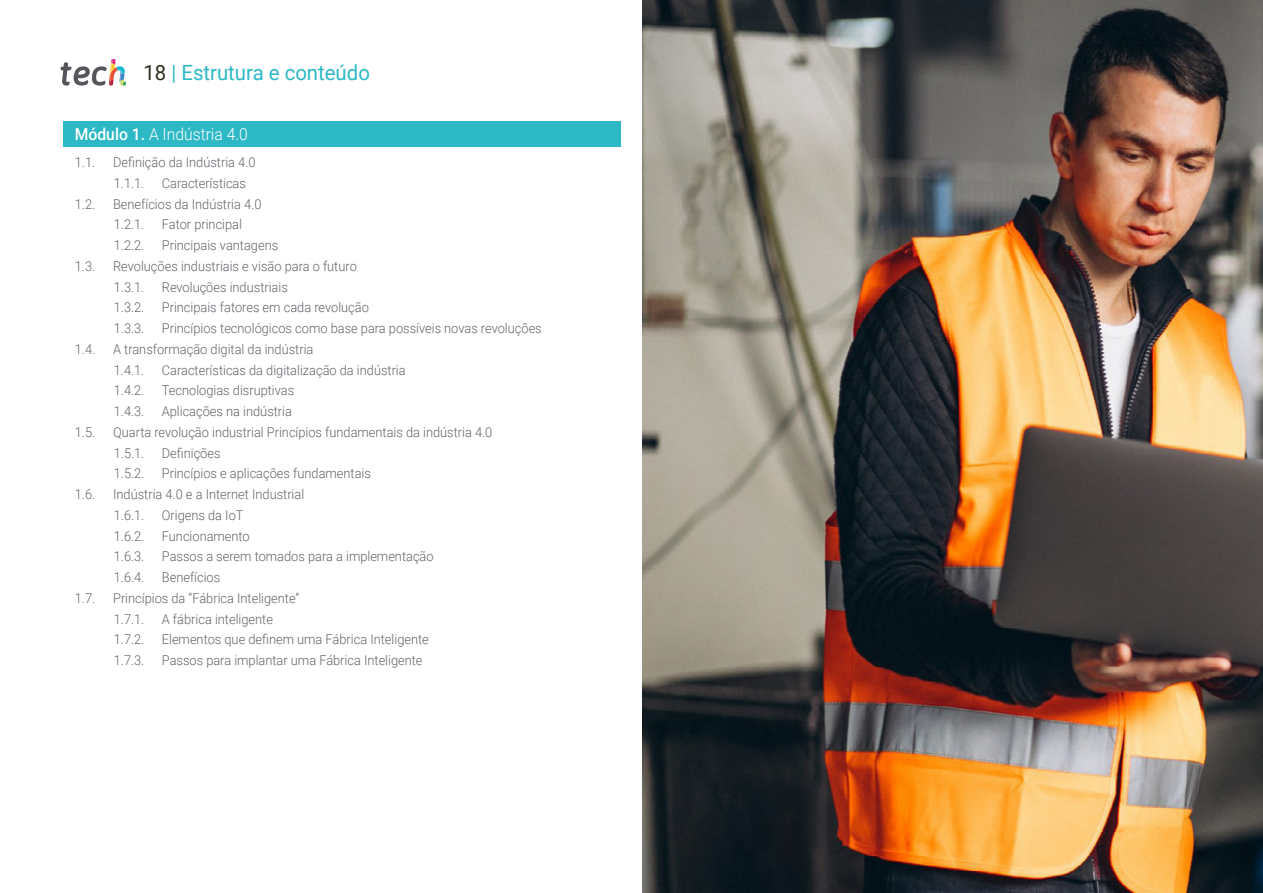
<style>
.page{position:relative;width:1263px;height:893px;background:#fff}
.page>*{position:absolute;margin:0;border:0;box-sizing:border-box;transform-origin:0 0}
.t1{font:21px "Roboto";color:#2db8c5}
.t2{font:300 16.5px "Roboto";color:#fff;scale:.95 1}
.t3{font:300 13.5px/20.7px "Roboto";color:#61646a;scale:.95 1}
.s1{color:#312e20}
.s2{font-weight:500}
</style>
<div class="page">
<div style="left:64px;top:121px;width:557px;height:25px;background:#2db8c5"></div>
<svg style="left:61px;top:59px;width:65px;height:27px"></svg>
<img style="left:642px;top:0;width:621px;height:893px">
<h1 class="t1" style="left:144px;top:57px;width:228px"><span class="s1">18</span> | Estrutura e conteúdo</h1>
<p class="t2" style="left:75px;top:123px;width:184px"><span class="s2">Módulo 1.</span> A Indústria 4.0</p>
<p class="t3" style="left:75px;top:151px;width:23px">1.1.</p>
<p class="t3" style="left:113px;top:151px;width:151px">Definição da Indústria 4.0<br>1.1.1.</p>
<p class="t3" style="left:162px;top:172px;width:90px">Características</p>
<p class="t3" style="left:75px;top:193px;width:23px">1.2.</p>
<p class="t3" style="left:113px;top:193px;width:158px">Benefícios da Indústria 4.0<br>1.2.1.</p>
<p class="t3" style="left:162px;top:214px;width:86px">Fator principal</p>
<p class="t3" style="left:114px;top:234px;width:34px">1.2.2.</p>
<p class="t3" style="left:162px;top:234px;width:124px">Principais vantagens</p>
<p class="t3" style="left:75px;top:255px;width:23px">1.3.</p>
<p class="t3" style="left:113px;top:255px;width:258px">Revoluções industriais e visão para o futuro<br>1.3.1.</p>
<p class="t3" style="left:162px;top:276px;width:134px">Revoluções industriais</p>
<p class="t3" style="left:114px;top:297px;width:34px">1.3.2.</p>
<p class="t3" style="left:162px;top:297px;width:219px">Principais fatores em cada revolução</p>
<p class="t3" style="left:114px;top:317px;width:34px">1.3.3.</p>
<p class="t3" style="left:162px;top:317px;width:401px">Princípios tecnológicos como base para possíveis novas revoluções</p>
<p class="t3" style="left:75px;top:338px;width:23px">1.4.</p>
<p class="t3" style="left:113px;top:338px;width:212px">A transformação digital da indústria<br>1.4.1.</p>
<p class="t3" style="left:162px;top:359px;width:258px">Características da digitalização da indústria</p>
<p class="t3" style="left:114px;top:380px;width:34px">1.4.2.</p>
<p class="t3" style="left:162px;top:380px;width:141px">Tecnologias disruptivas</p>
<p class="t3" style="left:114px;top:400px;width:34px">1.4.3.</p>
<p class="t3" style="left:162px;top:400px;width:139px">Aplicações na indústria</p>
<p class="t3" style="left:75px;top:421px;width:23px">1.5.</p>
<p class="t3" style="left:113px;top:421px;width:401px">Quarta revolução industrial Princípios fundamentais da indústria 4.0<br>1.5.1.</p>
<p class="t3" style="left:162px;top:442px;width:63px">Definições</p>
<p class="t3" style="left:114px;top:463px;width:34px">1.5.2.</p>
<p class="t3" style="left:162px;top:463px;width:222px">Princípios e aplicações fundamentais</p>
<p class="t3" style="left:75px;top:483px;width:23px">1.6.</p>
<p class="t3" style="left:113px;top:483px;width:203px">Indústria 4.0 e a Internet Industrial<br>1.6.1.</p>
<p class="t3" style="left:162px;top:504px;width:87px">Origens da IoT</p>
<p class="t3" style="left:114px;top:525px;width:34px">1.6.2.</p>
<p class="t3" style="left:162px;top:525px;width:94px">Funcionamento</p>
<p class="t3" style="left:114px;top:546px;width:34px">1.6.3.</p>
<p class="t3" style="left:162px;top:546px;width:288px">Passos a serem tomados para a implementação</p>
<p class="t3" style="left:114px;top:566px;width:34px">1.6.4.</p>
<p class="t3" style="left:162px;top:566px;width:63px">Benefícios</p>
<p class="t3" style="left:75px;top:587px;width:23px">1.7.</p>
<p class="t3" style="left:113px;top:587px;width:198px">Princípios da “Fábrica Inteligente”<br>1.7.1.</p>
<p class="t3" style="left:162px;top:608px;width:118px">A fábrica inteligente</p>
<p class="t3" style="left:114px;top:629px;width:34px">1.7.2.</p>
<p class="t3" style="left:162px;top:629px;width:283px">Elementos que definem uma Fábrica Inteligente</p>
<p class="t3" style="left:114px;top:649px;width:34px">1.7.3.</p>
<p class="t3" style="left:162px;top:649px;width:276px">Passos para implantar uma Fábrica Inteligente</p>
</div>
